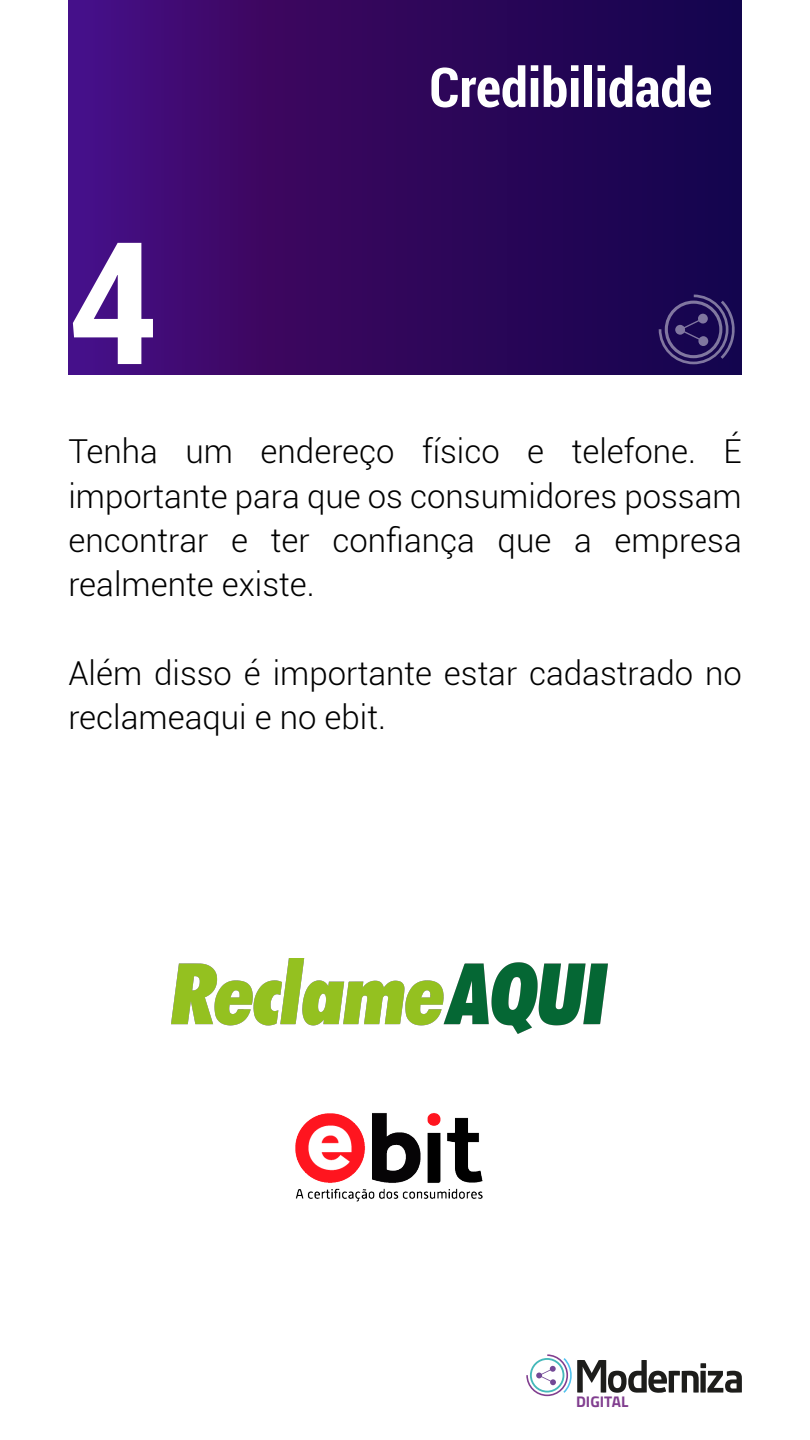
<style>
.page{position:relative;width:810px;height:1440px;background:#fff}
.page>*{position:absolute;margin:0;border:0;box-sizing:border-box;transform-origin:0 0}
.t1{font:700 condensed 170.48px "Roboto";color:#fff}
.t2{font:700 condensed 54.68px "Roboto";color:#fff}
.t3{font:300 33px/44.2px "Roboto";color:#000;text-align:justify}
.t4{font:700 15.45px "Titillium Web";color:#813e8f}
</style>
<div class="page">
<svg style="left:68px;top:0;width:674px;height:374px;background:#2f0760"></svg>
<svg style="left:526px;top:1354px;width:216px;height:42px"></svg>
<svg style="left:659px;top:295px;width:76px;height:69px;background:#322364"></svg>
<img style="left:171px;top:959px;width:437px;height:75px">
<img style="left:295px;top:1113px;width:188px;height:89px">
<h1 class="t1" style="left:68px;top:184px;width:91px">4</h1>
<h2 class="t2" style="left:429px;top:49px;width:285px">Credibilidade</h2>
<p class="t3" style="left:68px;top:428px;width:675px">Tenha um endereço físico e telefone. É importante para que os consumidores possam encontrar e ter confiança que a empresa realmente existe.</p>
<p class="t3" style="left:68px;top:650px;width:675px">Além disso é importante estar cadastrado no reclameaqui e no ebit.</p>
<p class="t4" style="left:576px;top:1390px;width:54px">DIGITAL</p>
</div>
